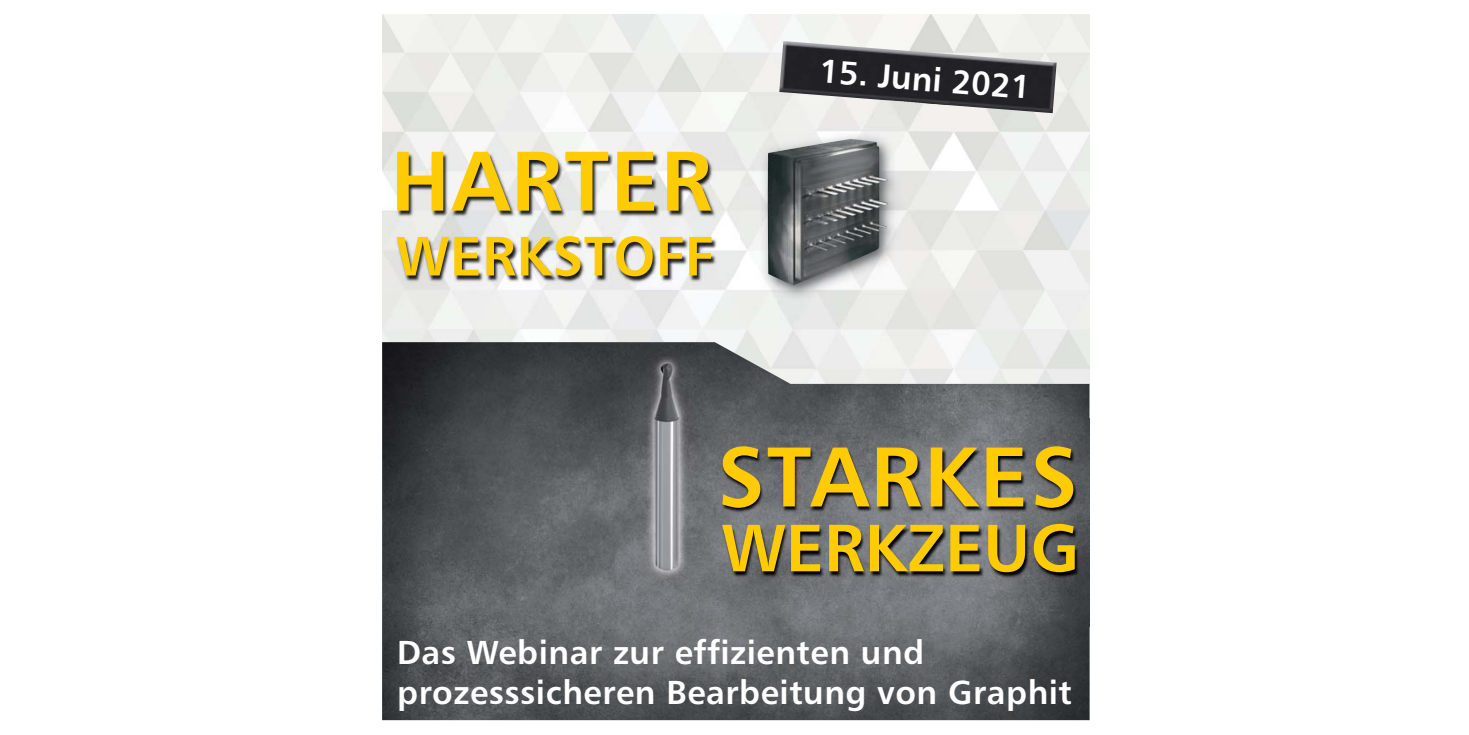
<style>
.page{position:relative;width:1469px;height:735px;background:#fff}
.page>*{position:absolute;margin:0;border:0;box-sizing:border-box;transform-origin:0 0}
.t1{font:84.7px "Humanist 777 BT Bold B";letter-spacing:.02em;color:#ffcb04}
.t2{font:66.85px "Humanist 777 BT Bold B";color:#ffcb04}
.t3{font:55.48px "Humanist 777 BT Bold B";letter-spacing:.01em;color:#ffcb04}
.t4{font:33.25px/39.9px "Humanist 777 BT Bold B";letter-spacing:.015em;color:#fff}
</style>
<div class="page">
<img style="left:382px;top:15px;width:707px;height:327px">
<svg style="left:382px;top:342px;width:707px;height:377px;background:#5d6164"></svg>
<img style="left:779px;top:41px;width:277px;height:72px">
<img style="left:382px;top:132px;width:358px;height:195px">
<img style="left:615px;top:418px;width:475px;height:208px">
<img style="left:740px;top:101px;width:208px;height:234px">
<img style="left:893px;top:101px;width:55px;height:4px">
<img style="left:767px;top:139px;width:120px;height:146px">
<h1 class="t1" style="left:390px;top:147px;width:323px">HARTER</h1>
<h3 class="t3" style="left:396px;top:234px;width:319px">WERKSTOFF</h3>
<p class="t4" style="left:820px;top:54px;width:213px;rotate:4deg">15. Juni 2021</p>
<h1 class="t1" style="left:717px;top:443px;width:362px">STARKES</h1>
<h2 class="t2" style="left:721px;top:521px;width:360px">WERKZEUG</h2>
<p class="t4" style="left:397px;top:634px;width:676px">Das Webinar zur effizienten und prozesssicheren Bearbeitung von Graphit</p>
</div>
